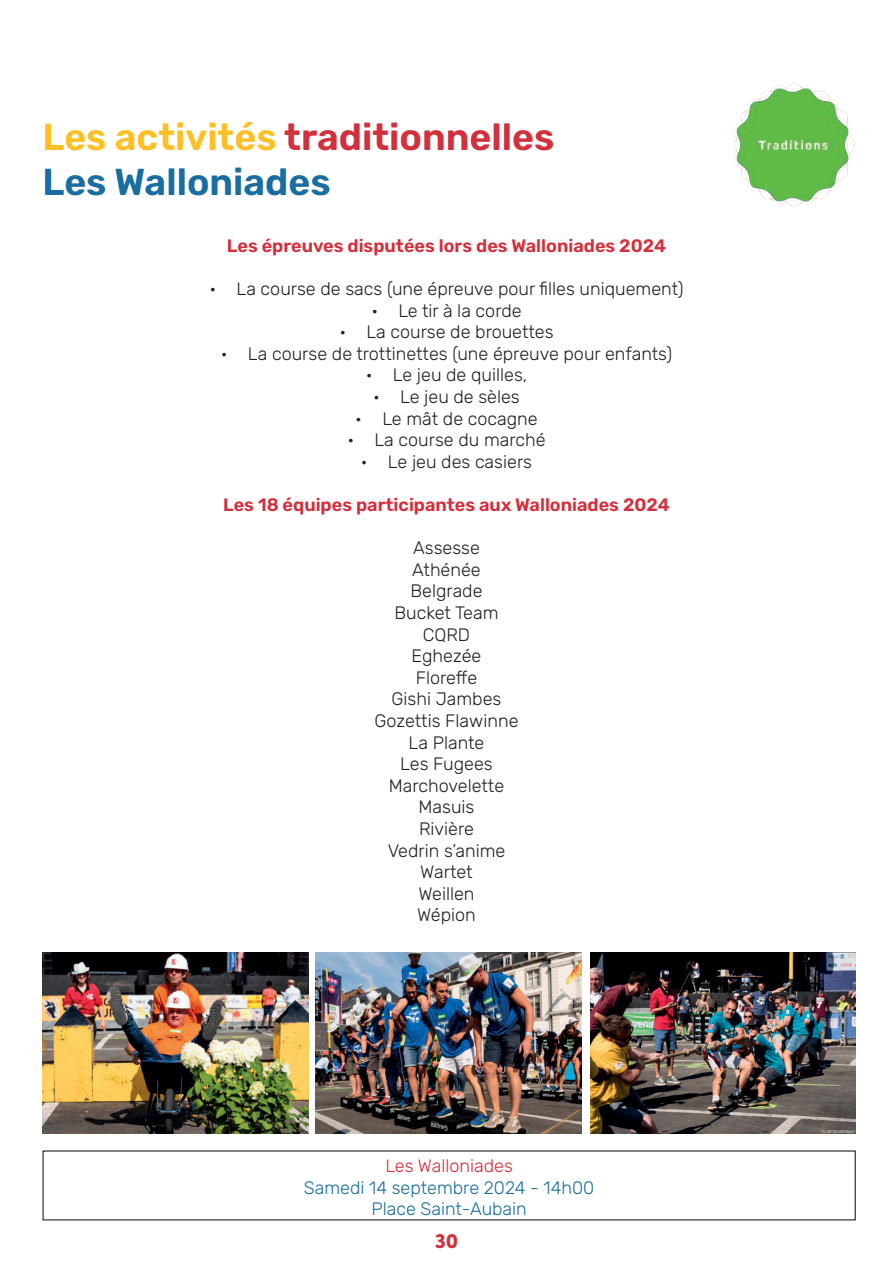
<style>
.page{position:relative;width:893px;height:1263px;background:#fff}
.page>*{position:absolute;margin:0;border:0;box-sizing:border-box;transform-origin:0 0}
.t1{font:600 37.5px/45px "Rubik";color:#d1303c}
.t2{font:900 21px "Sofia Pro";color:#d1303c}
.t3{font:300 18px/21.6px "Rubik";color:#231f20;text-align:center}
.t4{font:600 18px "Rubik";color:#d1303c}
.t5{font:300 18px/21.6px "Rubik";color:#196da1;text-align:center}
.t6{font:300 18px "Rubik";color:#d1303c}
.s1{color:#fcc025}
.s2{color:#196da1}
</style>
<div class="page">
<img style="left:733px;top:83px;width:122px;height:124px">
<img style="left:316px;top:952px;width:265px;height:181px">
<img style="left:43px;top:952px;width:265px;height:181px">
<img style="left:590px;top:952px;width:266px;height:181px">
<h1 class="t1" style="left:43px;top:115px;width:513px"><span class="s1">Les activités</span> traditionnelles<br><span class="s2">Les Walloniades</span></h1>
<p class="t4" style="left:227px;top:235px;width:440px">Les épreuves disputées lors des Walloniades 2024</p>
<p class="t3" style="left:209px;top:278px;width:476px">• La course de sacs (une épreuve pour filles uniquement)</p>
<p class="t3" style="left:371px;top:300px;width:152px">• Le tir à la corde</p>
<p class="t3" style="left:339px;top:322px;width:216px">• La course de brouettes</p>
<p class="t3" style="left:221px;top:343px;width:453px">• La course de trottinettes (une épreuve pour enfants)</p>
<p class="t3" style="left:366px;top:365px;width:163px">• Le jeu de quilles,</p>
<p class="t3" style="left:373px;top:386px;width:148px">• Le jeu de sèles</p>
<p class="t3" style="left:355px;top:408px;width:184px">• Le mât de cocagne</p>
<p class="t3" style="left:347px;top:430px;width:200px">• La course du marché</p>
<p class="t3" style="left:361px;top:451px;width:173px">• Le jeu des casiers</p>
<p class="t4" style="left:223px;top:494px;width:448px">Les 18 équipes participantes aux Walloniades 2024</p>
<p class="t3" style="left:374px;top:538px;width:145px">Assesse<br>Athénée<br>Belgrade<br>Bucket Team<br>CQRD<br>Eghezée<br>Floreffe<br>Gishi Jambes<br>Gozettis Flawinne<br>La Plante<br>Les Fugees<br>Marchovelette<br>Masuis<br>Rivière<br>Vedrin s’anime<br>Wartet<br>Weillen<br>Wépion</p>
<p class="t6" style="left:385px;top:1156px;width:129px">Les Walloniades</p>
<p class="t5" style="left:304px;top:1177px;width:292px">Samedi 14 septembre 2024 - 14h00<br>Place Saint-Aubain</p>
<p class="t2" style="left:435px;top:1224px;width:25px">30</p>
</div>
